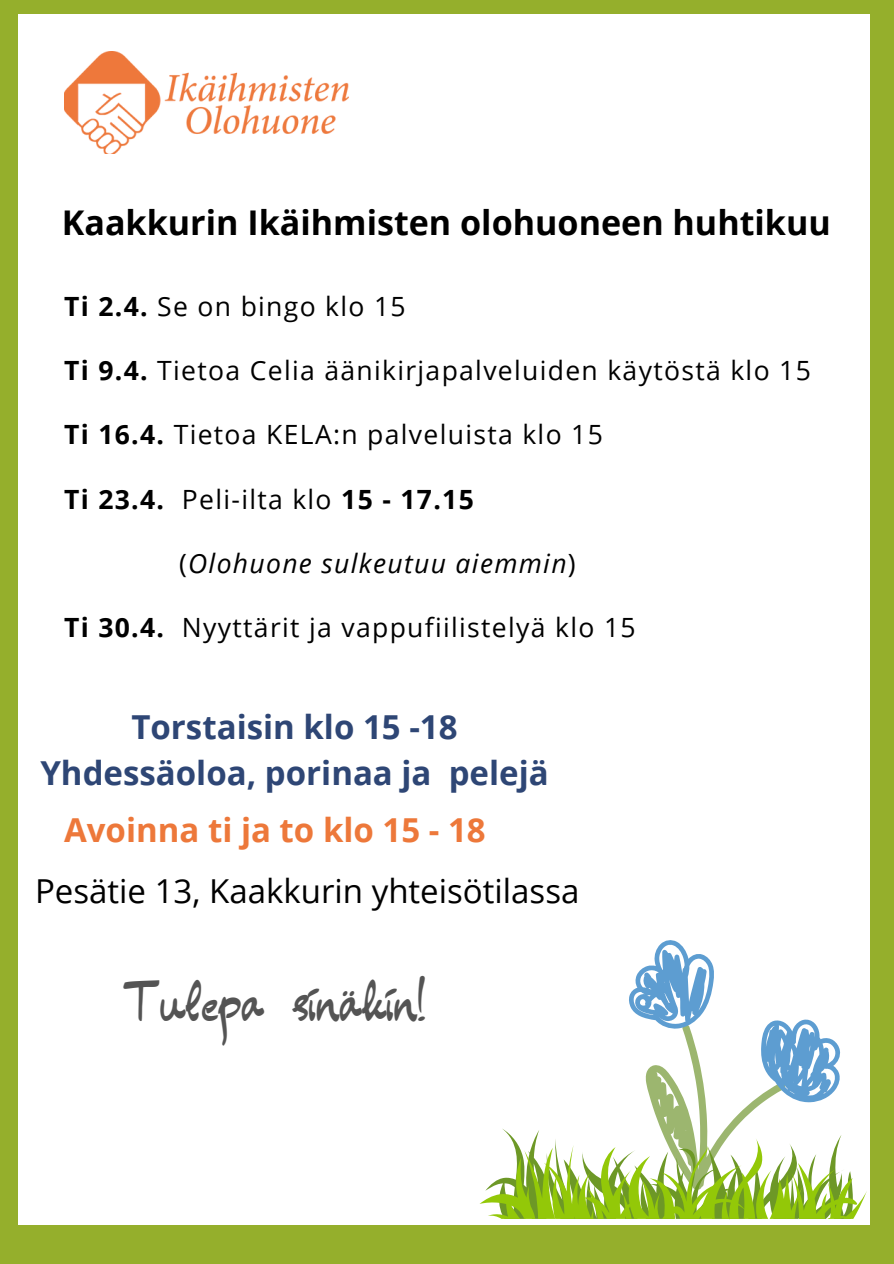
<style>
.page{position:relative;width:894px;height:1264px;background:#fff}
.page>*{position:absolute;margin:0;border:0;box-sizing:border-box;transform-origin:0 0}
.t1{font:44.7px "Comely";color:#545454}
.t2{font:700 34.05px "Open Sans";color:#000}
.t3{font:700 33px/46.2px "Open Sans";color:#2e4675;text-align:center}
.t4{font:33px "Open Sans";color:#000}
.t5{font:700 33px "Open Sans";color:#ed783a}
.t6{font:26.55px "Open Sans";letter-spacing:.05em;color:#000}
.t7{font:700 26.55px "Open Sans";letter-spacing:.05em;color:#000}
.t8{font:italic 26.55px "Open Sans";letter-spacing:.05em;color:#000}
.s1{font-weight:700}
.s2{font-weight:400}
.s3{font-style:normal}
</style>
<div class="page">
<div style="left:0;top:0;width:893px;height:1263px;background:#95af2c"></div>
<div style="left:19px;top:14px;width:851px;height:1210px;background:#fff"></div>
<img style="left:64px;top:51px;width:285px;height:103px">
<svg style="left:479px;top:940px;width:387px;height:279px"></svg>
<h2 class="t2" style="left:62px;top:198px;width:770px">Kaakkurin Ikäihmisten olohuoneen huhtikuu</h2>
<h2 class="t6" style="left:64px;top:288px;width:343px"><span class="s1">Ti 2.4.</span> Se on bingo klo 15</h2>
<h2 class="t6" style="left:64px;top:352px;width:748px"><span class="s1">Ti 9.4.</span> Tietoa Celia äänikirjapalveluiden käytöstä klo 15</h2>
<h3 class="t6" style="left:64px;top:416px;width:540px"><span class="s1">Ti 16.4.</span> Tietoa KELA:n palveluista klo 15</h3>
<p class="t7" style="left:64px;top:480px;width:411px">Ti 23.4. <span class="s2">Peli-ilta klo</span> 15 - 17.15</p>
<p class="t8" style="left:179px;top:544px;width:398px"><span class="s3">(</span>Olohuone sulkeutuu aiemmin<span class="s3">)</span></p>
<p class="t6" style="left:64px;top:608px;width:573px"><span class="s1">Ti 30.4.</span> Nyyttärit ja vappufiilistelyä klo 15</p>
<p class="t3" style="left:40px;top:702px;width:509px">Torstaisin klo 15 -18<br>Yhdessäoloa, porinaa ja pelejä</p>
<p class="t5" style="left:64px;top:806px;width:423px">Avoinna ti ja to klo 15 - 18</p>
<p class="t4" style="left:35px;top:867px;width:545px">Pesätie 13, Kaakkurin yhteisötilassa</p>
<p class="t1" style="left:123px;top:979px;width:304px">Tulepa sinäkin!</p>
</div>
